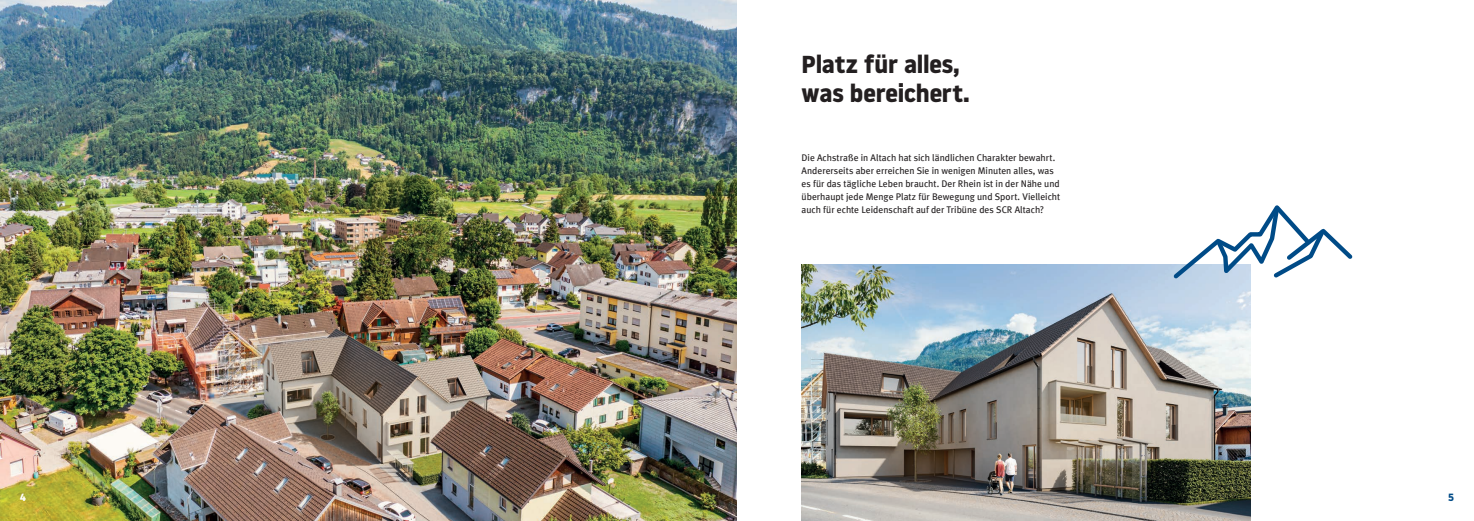
<style>
.page{position:relative;width:1474px;height:521px;background:#fff}
.page>*{position:absolute;margin:0;border:0;box-sizing:border-box;transform-origin:0 0}
.t1{font:700 24.5px/29.4px "Noway";letter-spacing:-.005em;color:#231f20}
.t2{font:700 10.5px "Noway";color:#fff}
.t3{font:700 10.5px "Noway";color:#004b87}
.t4{font:9.62px/13.1px "Meta Plus";color:#231f20}
</style>
<div class="page">
<img style="left:801px;top:264px;width:449px;height:257px">
<svg style="left:1169px;top:205px;width:184px;height:77px"></svg>
<img style="left:0;top:0;width:737px;height:521px">
<h1 class="t1" style="left:801px;top:50px;width:170px">Platz für alles, was bereichert.</h1>
<p class="t4" style="left:801px;top:151px;width:260px">Die Achstraße in Altach hat sich ländlichen Charakter bewahrt.<br>Andererseits aber erreichen Sie in wenigen Minuten alles, was es für das tägliche Leben braucht. Der Rhein ist in der Nähe und überhaupt jede Menge Platz für Bewegung und Sport. Vielleicht auch für echte Leidenschaft auf der Tribüne des SCR Altach?</p>
<p class="t2" style="left:20px;top:491px;width:8px">4</p>
<p class="t3" style="left:1447px;top:491px;width:8px">5</p>
</div>
